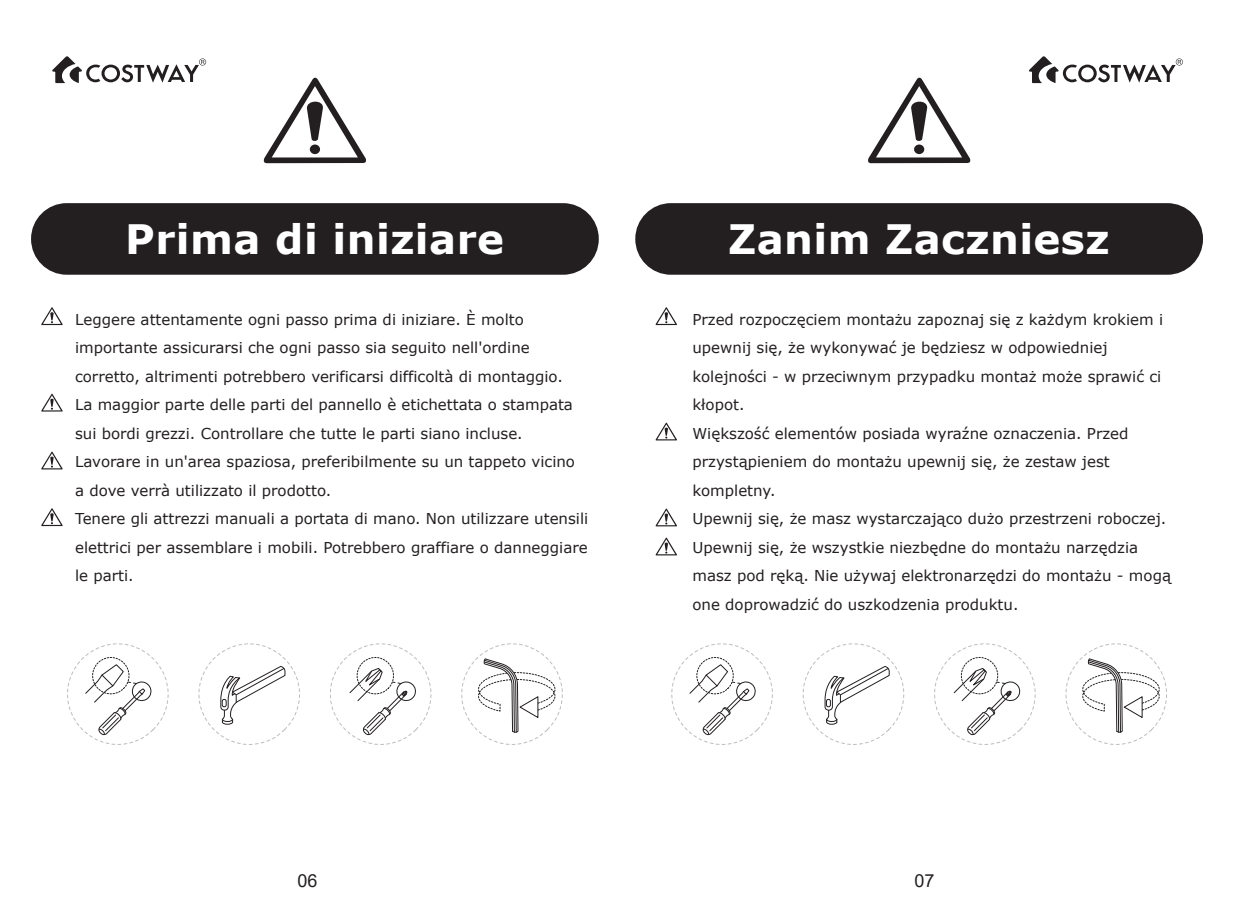
<style>
.page{position:relative;width:1234px;height:919px;background:#fff}
.page>*{position:absolute;margin:0;border:0;box-sizing:border-box;transform-origin:0 0}
.t1{font:700 40.5px "Verdana";letter-spacing:.01em;color:#fff}
.t2{font:18px "Arial";color:#231f20}
.t3{font:15px/28.5px "Verdana";color:#231f20}
</style>
<div class="page">
<svg style="left:263px;top:77px;width:103px;height:86px"></svg>
<div style="left:31px;top:203px;width:567px;height:72px;background:#231f20;border-radius:36px"></div>
<svg style="left:41px;top:307px;width:22px;height:18px"></svg>
<svg style="left:41px;top:393px;width:22px;height:18px"></svg>
<svg style="left:41px;top:451px;width:22px;height:18px"></svg>
<svg style="left:41px;top:508px;width:22px;height:18px"></svg>
<svg style="left:67px;top:643px;width:496px;height:102px"></svg>
<svg style="left:868px;top:77px;width:102px;height:86px"></svg>
<div style="left:635px;top:203px;width:567px;height:72px;background:#231f20;border-radius:36px"></div>
<svg style="left:655px;top:307px;width:22px;height:18px"></svg>
<svg style="left:655px;top:422px;width:22px;height:18px"></svg>
<svg style="left:655px;top:508px;width:22px;height:18px"></svg>
<svg style="left:655px;top:537px;width:22px;height:18px"></svg>
<svg style="left:671px;top:643px;width:496px;height:102px"></svg>
<svg style="left:52px;top:56px;width:154px;height:27px"></svg>
<svg style="left:1029px;top:56px;width:153px;height:27px"></svg>
<h1 class="t1" style="left:125px;top:211px;width:380px">Prima di iniziare</h1>
<p class="t3" style="left:75px;top:304px;width:514px">Leggere attentamente ogni passo prima di iniziare. È molto importante assicurarsi che ogni passo sia seguito nell'ordine corretto, altrimenti potrebbero verificarsi difficoltà di montaggio.<br>La maggior parte delle parti del pannello è etichettata o stampata sui bordi grezzi. Controllare che tutte le parti siano incluse.<br>Lavorare in un'area spaziosa, preferibilmente su un tappeto vicino<br>a dove verrà utilizzato il prodotto.<br>Tenere gli attrezzi manuali a portata di mano. Non utilizzare utensili elettrici per assemblare i mobili. Potrebbero graffiare o danneggiare le parti.</p>
<h1 class="t1" style="left:728px;top:211px;width:382px">Zanim Zaczniesz</h1>
<p class="t3" style="left:692px;top:304px;width:480px">Przed rozpoczęciem montażu zapoznaj się z każdym krokiem i upewnij się, że wykonywać je będziesz w odpowiedniej kolejności - w przeciwnym przypadku montaż może sprawić ci kłopot.<br>Większość elementów posiada wyraźne oznaczenia. Przed przystąpieniem do montażu upewnij się, że zestaw jest kompletny.<br>Upewnij się, że masz wystarczająco dużo przestrzeni roboczej.<br>Upewnij się, że wszystkie niezbędne do montażu narzędzia masz pod ręką. Nie używaj elektronarzędzi do montażu - mogą one doprowadzić do uszkodzenia produktu.</p>
<p class="t2" style="left:297px;top:867px;width:22px">06</p>
<p class="t2" style="left:914px;top:867px;width:22px">07</p>
</div>
